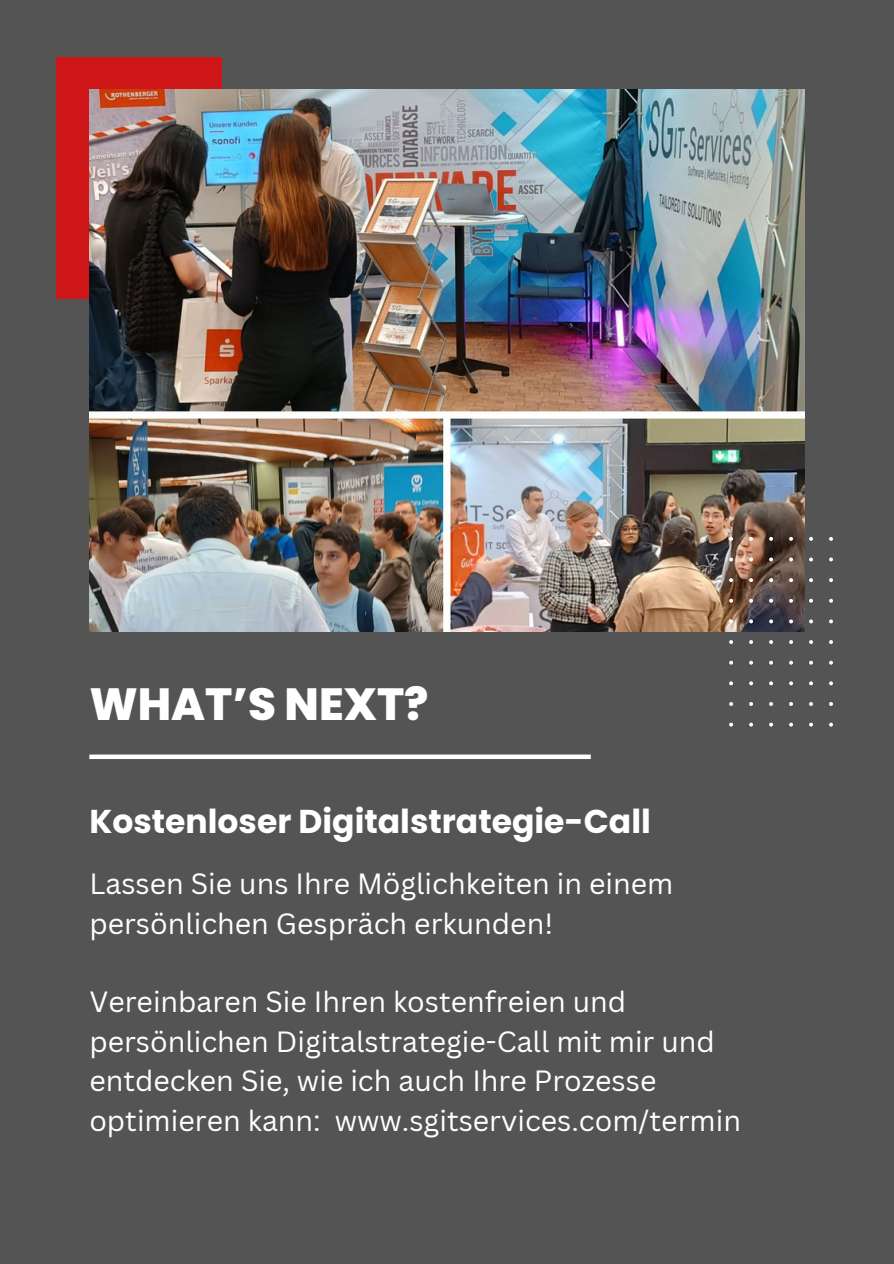
<style>
.page{position:relative;width:894px;height:1264px;background:#fff}
.page>*{position:absolute;margin:0;border:0;box-sizing:border-box;transform-origin:0 0}
.t1{font:800 45px "Poppins";color:#fff}
.t2{font:700 33px "Poppins";color:#fff}
.t3{font:28.5px/39.3px "Canva Sans";color:#fff}
</style>
<div class="page">
<div style="left:0;top:0;width:893px;height:1263px;background:#545454"></div>
<div style="left:57px;top:57px;width:165px;height:242px;background:#ce1619"></div>
<img style="left:89px;top:89px;width:715px;height:543px">
<div style="left:89px;top:754px;width:501px;height:5px;background:#fff"></div>
<svg style="left:729px;top:537px;width:103px;height:189px"></svg>
<h1 class="t1" style="left:89px;top:678px;width:340px">WHAT’S NEXT?</h1>
<p class="t2" style="left:89px;top:802px;width:563px">Kostenloser Digitalstrategie-Call</p>
<p class="t3" style="left:89px;top:864px;width:585px">Lassen Sie uns Ihre Möglichkeiten in einem persönlichen Gespräch erkunden!</p>
<p class="t3" style="left:89px;top:982px;width:653px">Vereinbaren Sie Ihren kostenfreien und persönlichen Digitalstrategie-Call mit mir und entdecken Sie, wie ich auch Ihre Prozesse optimieren kann: www.sgitservices.com/termin</p>
</div>
